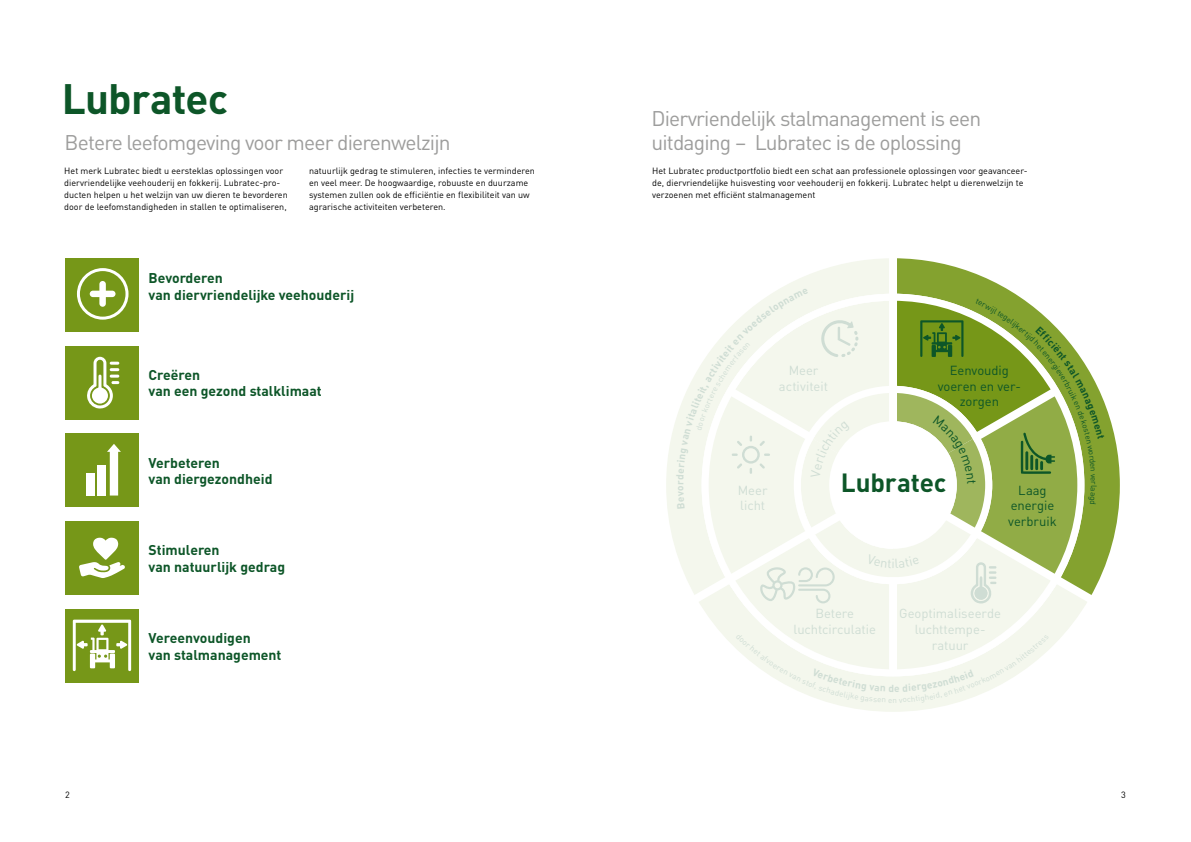
<style>
.page{position:relative;width:1191px;height:842px;background:#fff}
.page>*{position:absolute;margin:0;border:0;box-sizing:border-box;transform-origin:0 0}
.t1{font:700 42px "DIN Pro";letter-spacing:-.02em;color:#0d5628}
.t2{font:700 26px "DIN Pro";letter-spacing:-.005em;color:#0d5628}
.t3{font:21px/24px "DIN Pro";letter-spacing:-.04em;color:#9d9d9c}
.t4{font:700 14px/16.8px "DIN Pro";color:#0d5628}
.t5{font:13px/15.6px "DIN Pro";letter-spacing:-.005em;color:#cfddd4;text-align:center}
.t6{font:13px/15.6px "DIN Pro";letter-spacing:-.005em;color:#0d5628;text-align:center}
.t7{font:700 10.1px "DIN Pro";color:#cfddd4}
.t8{font:9px/12px "DIN Pro";color:#000}
.t9{font:8px "DIN Pro";color:#cfddd4}
.t10{font:8px "DIN Pro";color:#0d5628}
</style>
<div class="page">
<svg style="left:1114px;top:434px;width:5px;height:102px"></svg>
<svg style="left:832px;top:703px;width:122px;height:9px"></svg>
<svg style="left:671px;top:258px;width:443px;height:310px"></svg>
<div style="left:65px;top:258px;width:74px;height:73px;background:#769718"></div>
<svg style="left:77px;top:268px;width:51px;height:52px"></svg>
<div style="left:65px;top:346px;width:74px;height:73px;background:#769718"></div>
<svg style="left:87px;top:357px;width:32px;height:51px"></svg>
<div style="left:65px;top:522px;width:74px;height:73px;background:#769718"></div>
<svg style="left:79px;top:537px;width:46px;height:41px"></svg>
<div style="left:65px;top:609px;width:74px;height:74px;background:#769718"></div>
<svg style="left:73px;top:620px;width:58px;height:51px"></svg>
<div style="left:65px;top:434px;width:74px;height:73px;background:#769718"></div>
<div style="left:86px;top:473px;width:8px;height:22px;background:#fff"></div>
<div style="left:98px;top:464px;width:8px;height:31px;background:#fff"></div>
<svg style="left:107px;top:444px;width:14px;height:51px"></svg>
<svg style="left:676px;top:288px;width:428px;height:415px"></svg>
<h1 class="t1" style="left:62px;top:66px;width:168px">Lubratec</h1>
<h3 class="t3" style="left:65px;top:129px;width:387px">Betere leefomgeving voor meer dierenwelzijn</h3>
<h3 class="t3" style="left:651px;top:105px;width:331px">Diervriendelijk stalmanagement is een uitdaging – Lubratec is de oplossing</h3>
<p class="t8" style="left:64px;top:164px;width:225px">Het merk Lubratec biedt u eersteklas oplossingen voor diervriendelijke veehouderij en fokkerij. Lubratec-pro&shy;ducten helpen u het welzijn van uw dieren te bevorderen door de leefomstandigheden in stallen te optimaliseren,</p>
<p class="t8" style="left:309px;top:164px;width:227px">natuurlijk gedrag te stimuleren, infecties te verminderen en veel meer. De hoogwaardige, robuuste en duurzame systemen zullen ook de efficiëntie en flexibiliteit van uw agrarische activiteiten verbeteren.</p>
<p class="t8" style="left:652px;top:164px;width:377px">Het Lubratec productportfolio biedt een schat aan professionele oplossingen voor geavanceer&shy;de, diervriendelijke huisvesting voor veehouderij en fokkerij. Lubratec helpt u dierenwelzijn te verzoenen met efficiënt stalmanagement</p>
<h3 class="t4" style="left:149px;top:269px;width:207px">Bevorderen<br>van diervriendelijke veehouderij</h3>
<h3 class="t4" style="left:149px;top:365px;width:175px">Creëren<br>van een gezond stalklimaat</h3>
<h3 class="t4" style="left:149px;top:453px;width:125px">Verbeteren<br>van diergezondheid</h3>
<h3 class="t4" style="left:149px;top:541px;width:138px">Stimuleren<br>van natuurlijk gedrag</h3>
<h3 class="t4" style="left:149px;top:629px;width:134px">Vereenvoudigen<br>van stalmanagement</h3>
<h3 class="t5" style="left:779px;top:362px;width:51px">Meer activiteit</h3>
<h3 class="t6" style="left:937px;top:362px;width:85px">Eenvoudig voeren en ver&shy;zorgen</h3>
<h3 class="t5" style="left:738px;top:481px;width:31px;text-align:left">Meer licht</h3>
<h2 class="t2" style="left:841px;top:462px;width:107px">Lubratec</h2>
<h3 class="t6" style="left:1008px;top:481px;width:50px">Laag energie verbruik</h3>
<h3 class="t5" style="left:793px;top:605px;width:84px">Betere luchtcirculatie</h3>
<h3 class="t5" style="left:899px;top:605px;width:103px">Geoptimaliseerde luchttempe&shy;ratuur</h3>
<p class="t7" style="left:888px;top:680px;width:13px">de</p>
<p class="t9" style="left:888px;top:694px;width:10px">en</p>
<p class="t10" style="left:1100px;top:481px;width:5px;rotate:90deg">r</p>
<p class="t8" style="left:65px;top:788px;width:6px">2</p>
<p class="t8" style="left:1121px;top:788px;width:6px">3</p>
</div>
